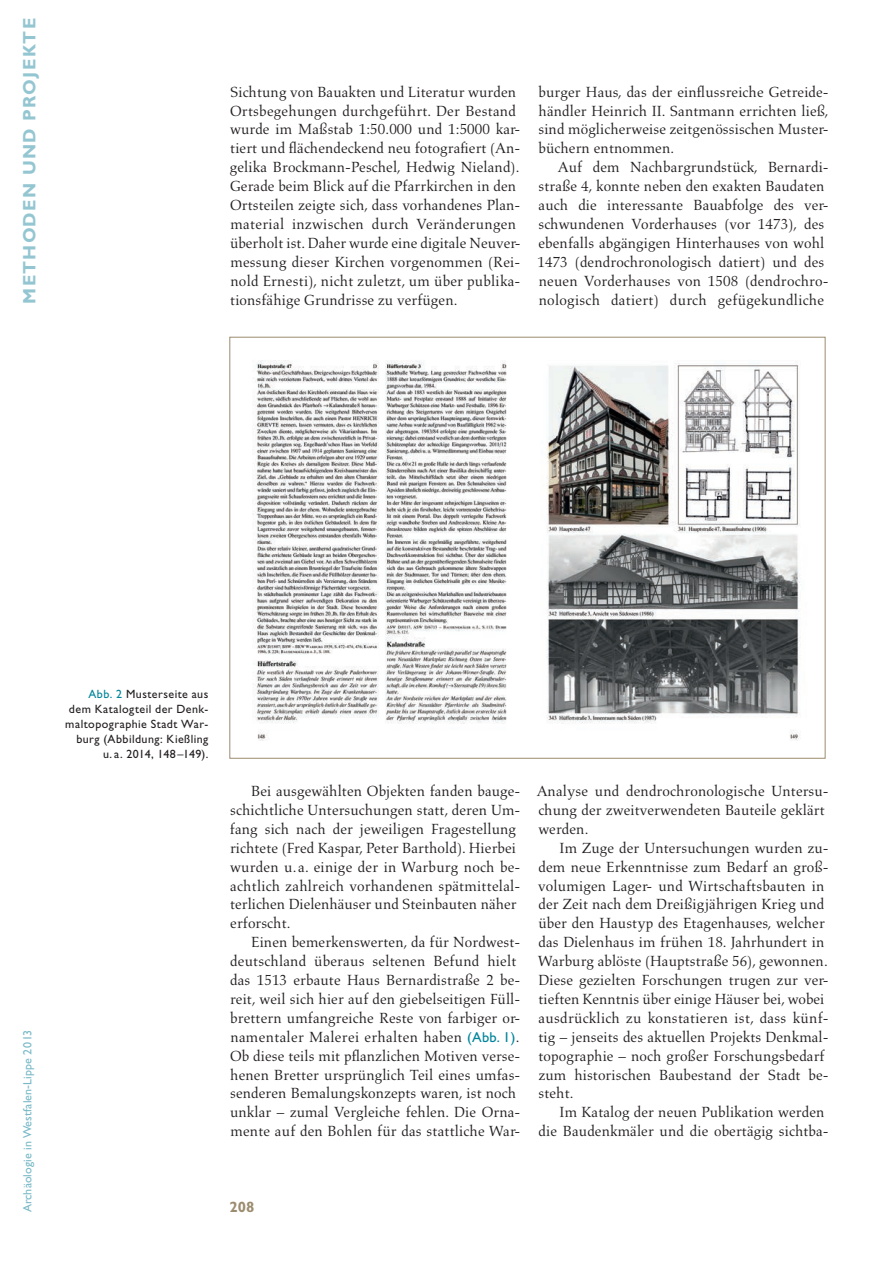
<style>
.page{position:relative;width:893px;height:1263px;background:#fff}
.page>*{position:absolute;margin:0;border:0;box-sizing:border-box;transform-origin:0 0}
.t1{font:18px "Gill Sans Std Bold 9";letter-spacing:.07em;color:#94c6d2}
.t2{font:15px/18.9px "Aldus LT Std";letter-spacing:.005em;color:#231f20}
.t3{font:700 15px "Gill Sans Std";color:#9c8c6f}
.t4{font:12px/15px "Gill Sans Std";letter-spacing:.04em;color:#231f20;text-align:right}
.t5{font:12px "Gill Sans Std 10";letter-spacing:.01em;color:#79b9c7}
.s1{color:#00849a}
.s2{font-family:"Gill Sans Std";font-size:14.4px;color:#00849a}
</style>
<div class="page">
<img style="left:252px;top:360px;width:549px;height:381px">
<p class="t1" style="left:19px;top:304px;width:287px;rotate:-90deg">METHODEN UND PROJEKTE</p>
<p class="t2" style="left:230px;top:82px;width:292px">Sichtung von Bauakten und Literatur wurden Ortsbegehungen durchgeführt. Der Bestand wurde im Maßstab 1:50.000 und 1:5000 kar&shy;tiert und flächendeckend neu fotografiert (An&shy;gelika Brockmann-Peschel, Hedwig Nieland).<br>Gerade beim Blick auf die Pfarrkirchen in den Ortsteilen zeigte sich, dass vorhandenes Plan&shy;material inzwischen durch Veränderungen überholt ist. Daher wurde eine digitale Neuver&shy;messung dieser Kirchen vorgenommen (Rei&shy;nold Ernesti), nicht zuletzt, um über publika&shy;tionsfähige Grundrisse zu verfügen.</p>
<p class="t2" style="left:538px;top:82px;width:292px;text-align:justify">burger Haus, das der einflussreiche Getreide&shy;händler Heinrich II. Santmann errichten ließ, sind möglicherweise zeitgenössischen Muster&shy;büchern entnommen.</p>
<p class="t2" style="left:537px;top:158px;width:293px;text-indent:20px">Auf dem Nachbargrundstück, Bernardi&shy;straße 4, konnte neben den exakten Baudaten auch die interessante Bauabfolge des ver&shy;schwundenen Vorderhauses (vor 1473), des ebenfalls abgängigen Hinterhauses von wohl 1473 (dendrochronologisch datiert) und des neuen Vorderhauses von 1508 (dendrochro&shy;nologisch datiert) durch gefügekundliche</p>
<p class="t5" style="left:21px;top:1212px;width:184px;rotate:-90deg">Archäologie in Westfalen-Lippe 2013</p>
<p class="t4" style="left:65px;top:687px;width:145px"><span class="s1">Abb. 2</span> Musterseite aus dem Katalogteil der Denk&shy;maltopographie Stadt War&shy;burg (Abbildung: Kießling u. a. 2014, 148–149).</p>
<p class="t2" style="left:230px;top:782px;width:292px;text-indent:21px">Bei ausgewählten Objekten fanden bauge&shy;schichtliche Untersuchungen statt, deren Um&shy;fang sich nach der jeweiligen Fragestellung richtete (Fred Kaspar, Peter Barthold). Hierbei wurden u.a. einige der in Warburg noch be&shy;achtlich zahlreich vorhandenen spätmittelal&shy;terlichen Dielenhäuser und Steinbauten näher erforscht.</p>
<p class="t2" style="left:230px;top:933px;width:292px;text-indent:21px">Einen bemerkenswerten, da für Nordwest&shy;deutschland überaus seltenen Befund hielt das 1513 erbaute Haus Bernardistraße 2 be&shy;reit, weil sich hier auf den giebelseitigen Füll&shy;brettern umfangreiche Reste von farbiger or&shy;namentaler Malerei erhalten haben <span class="s2">(Abb. 1)</span>.<br>Ob diese teils mit pflanzlichen Motiven verse&shy;henen Bretter ursprünglich Teil eines umfas&shy;senderen Bemalungskonzepts waren, ist noch unklar – zumal Vergleiche fehlen. Die Orna&shy;mente auf den Bohlen für das stattliche War-</p>
<p class="t2" style="left:537px;top:782px;width:294px">Analyse und dendrochronologische Untersu&shy;chung der zweitverwendeten Bauteile geklärt werden.</p>
<p class="t2" style="left:538px;top:838px;width:293px;text-indent:22px">Im Zuge der Untersuchungen wurden zu&shy;dem neue Erkenntnisse zum Bedarf an groß&shy;volumigen Lager- und Wirtschaftsbauten in der Zeit nach dem Dreißigjährigen Krieg und über den Haustyp des Etagenhauses, welcher das Dielenhaus im frühen 18. Jahrhundert in Warburg ablöste (Hauptstraße 56), gewonnen.<br>Diese gezielten Forschungen trugen zur ver&shy;tieften Kenntnis über einige Häuser bei, wobei ausdrücklich zu konstatieren ist, dass künf&shy;tig – jenseits des aktuellen Projekts Denkmal&shy;topographie – noch großer Forschungsbedarf zum historischen Baubestand der Stadt be&shy;steht.</p>
<p class="t2" style="left:539px;top:1103px;width:292px;text-align:right">Im Katalog der neuen Publikation werden<br>die Baudenkmäler und die obertägig sichtba-</p>
<p class="t3" style="left:230px;top:1198px;width:26px">208</p>
</div>
